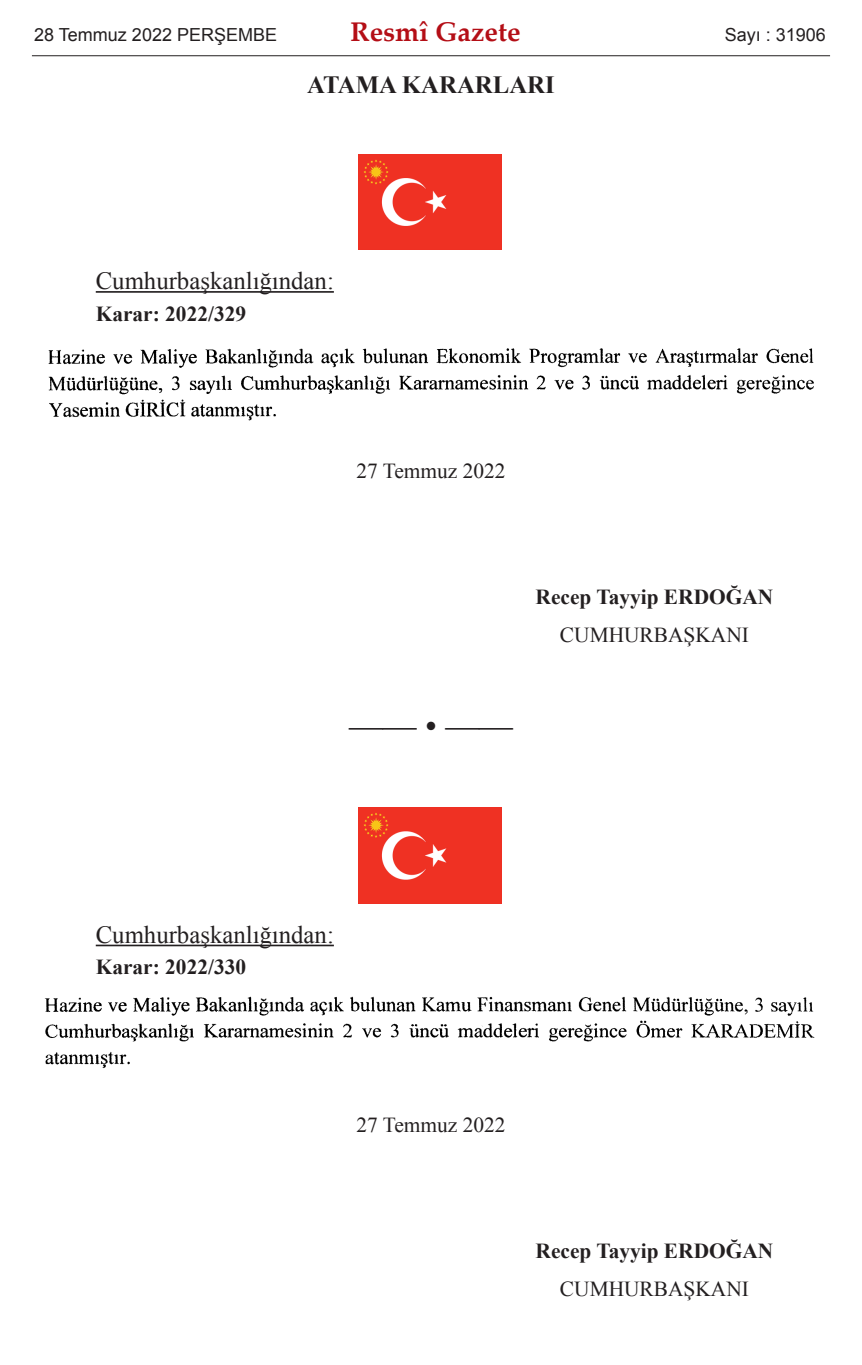
<style>
.page{position:relative;width:862px;height:1365px;background:#fff}
.page>*{position:absolute;margin:0;border:0;box-sizing:border-box;transform-origin:0 0}
.t1{font:33.75px "Times New Roman";color:#231f20}
.t2{font:700 27px "Palatino Linotype";color:#b40e16}
.t3{font:24.75px "Times New Roman";color:#231f20}
.t4{font:700 24.75px "Times New Roman";color:#231f20}
.t5{font:700 21.38px "Times New Roman";color:#231f20}
.t6{font:21.38px "Times New Roman";color:#231f20}
.t7{font:18px "Arial";color:#231f20}
</style>
<div class="page">
<hr style="left:96px;top:291px;width:238px;height:2px;background:#231f20">
<hr style="left:96px;top:945px;width:238px;height:1px;background:#231f20">
<img style="left:358px;top:154px;width:143px;height:96px">
<img style="left:48px;top:348px;width:766px;height:73px">
<img style="left:358px;top:808px;width:143px;height:95px">
<img style="left:44px;top:996px;width:771px;height:73px">
<hr style="left:32px;top:55px;width:797px;height:1px;background:#231f20">
<p class="t7" style="left:34px;top:25px;width:244px">28 Temmuz 2022 PERŞEMBE</p>
<p class="t2" style="left:350px;top:21px;width:171px">Resmî Gazete</p>
<p class="t7" style="left:724px;top:25px;width:103px">Sayı : 31906</p>
<p class="t4" style="left:307px;top:71px;width:249px">ATAMA KARARLARI</p>
<p class="t3" style="left:96px;top:267px;width:239px">Cumhurbaşkanlığından:</p>
<p class="t5" style="left:96px;top:302px;width:152px">Karar: 2022/329</p>
<p class="t6" style="left:356px;top:459px;width:150px">27 Temmuz 2022</p>
<p class="t5" style="left:535px;top:585px;width:239px">Recep Tayyip ERDOĞAN</p>
<p class="t6" style="left:559px;top:623px;width:190px">CUMHURBAŞKANI</p>
<h1 class="t1" style="left:349px;top:706px;width:165px">—— • ——</h1>
<p class="t3" style="left:96px;top:921px;width:239px">Cumhurbaşkanlığından:</p>
<p class="t5" style="left:96px;top:955px;width:152px">Karar: 2022/330</p>
<p class="t6" style="left:356px;top:1113px;width:150px">27 Temmuz 2022</p>
<p class="t5" style="left:535px;top:1239px;width:239px">Recep Tayyip ERDOĞAN</p>
<p class="t6" style="left:559px;top:1277px;width:190px">CUMHURBAŞKANI</p>
</div>
